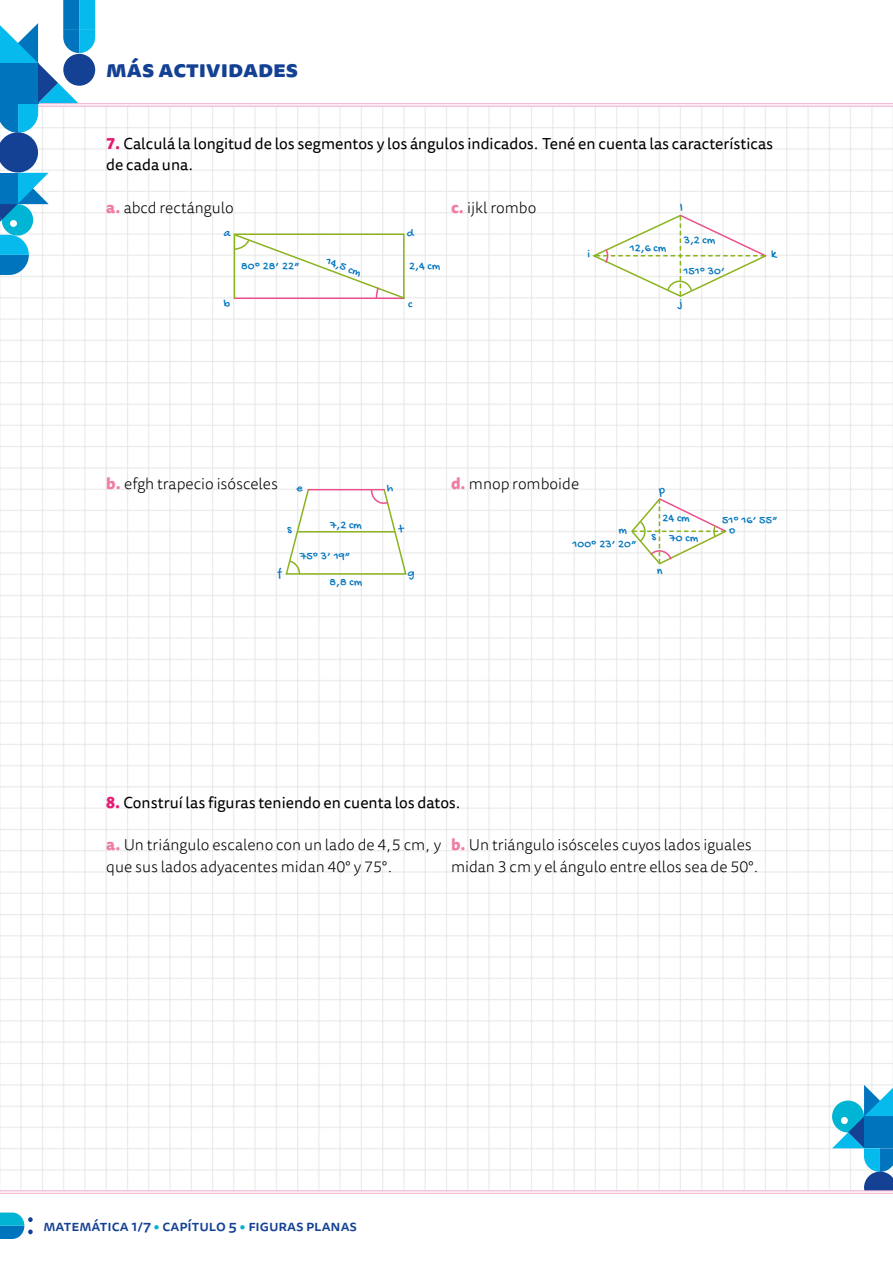
<style>
.page{position:relative;width:893px;height:1263px;background:#fff}
.page>*{position:absolute;margin:0;border:0;box-sizing:border-box;transform-origin:0 0}
.t1{font:800 22.5px "Tisa Sans Pro";color:#144194;scale:1.04 1}
.Subconsigna_abc{font:300 15.75px/21.3px "Tisa Sans Pro";color:#000}
.Consigna_123{font:15.75px/21.3px "Tisa Sans Pro";color:#000}
.t2{font:500 15px "Tisa Sans Pro";color:#144194}
.manuscrito_azul{font:12px "Gochi Hand";letter-spacing:.01em;color:#0075be}
.s1{font-weight:800;color:#e61c72}
.s2{font-weight:800;color:#ef7da6}
.s3{color:#00b4d4}
</style>
<div class="page">
<img style="left:0;top:107px;width:893px;height:1083px">
<svg style="left:832px;top:1085px;width:61px;height:105px"></svg>
<hr style="left:0;top:103px;width:893px;height:1px;background:#f5b4d2">
<hr style="left:0;top:106px;width:893px;height:1px;background:#f5b4d2">
<svg style="left:0;top:235px;width:29px;height:40px"></svg>
<div style="left:2px;top:204px;width:31px;height:32px;background:#00b4d4;border-radius:50%"></div>
<div style="left:10px;top:220px;width:7px;height:7px;background:#fff;border-radius:50%"></div>
<svg style="left:0;top:0;width:95px;height:223px"></svg>
<div style="left:63px;top:54px;width:32px;height:32px;background:#144194;border-radius:50%"></div>
<svg style="left:232px;top:233px;width:174px;height:67px"></svg>
<svg style="left:284px;top:488px;width:124px;height:87px"></svg>
<svg style="left:590px;top:213px;width:178px;height:85px"></svg>
<svg style="left:630px;top:497px;width:98px;height:68px"></svg>
<svg style="left:0;top:1212px;width:33px;height:27px"></svg>
<hr style="left:0;top:1190px;width:893px;height:1px;background:#f5b4d2">
<hr style="left:0;top:1193px;width:893px;height:1px;background:#f5b4d2">
<h1 class="t1" style="left:106px;top:52px;width:186px">más actividades</h1>
<p class="Consigna_123" style="left:106px;top:133px;width:668px"><span class="s1">7.</span> Calculá la longitud de los segmentos y los ángulos indicados. Tené en cuenta las características de cada una.</p>
<p class="Subconsigna_abc" style="left:106px;top:197px;width:129px"><span class="s2">a.</span> abcd rectángulo</p>
<p class="manuscrito_azul" style="left:224px;top:227px;width:8px">a</p>
<p class="Subconsigna_abc" style="left:451px;top:197px;width:87px"><span class="s2">c.</span> ijkl rombo</p>
<p class="manuscrito_azul" style="left:680px;top:202px;width:4px">l</p>
<p class="manuscrito_azul" style="left:407px;top:227px;width:9px">d</p>
<p class="manuscrito_azul" style="left:409px;top:260px;width:33px">2,4 cm</p>
<p class="manuscrito_azul" style="left:684px;top:234px;width:33px">3,2 cm</p>
<p class="manuscrito_azul" style="left:630px;top:242px;width:38px">12,6 cm</p>
<p class="manuscrito_azul" style="left:588px;top:248px;width:4px">i</p>
<p class="manuscrito_azul" style="left:771px;top:248px;width:7px">k</p>
<p class="manuscrito_azul" style="left:329px;top:254px;width:38px;rotate:21deg">14,5 cm</p>
<p class="manuscrito_azul" style="left:241px;top:259px;width:60px">80º 28’ 22”</p>
<p class="manuscrito_azul" style="left:683px;top:264px;width:43px">151º 30’</p>
<p class="manuscrito_azul" style="left:224px;top:297px;width:8px">b</p>
<p class="manuscrito_azul" style="left:408px;top:297px;width:6px">c</p>
<p class="manuscrito_azul" style="left:679px;top:297px;width:5px">j</p>
<p class="Subconsigna_abc" style="left:106px;top:473px;width:173px"><span class="s2">b.</span> efgh trapecio isósceles</p>
<p class="manuscrito_azul" style="left:297px;top:482px;width:8px">e</p>
<p class="manuscrito_azul" style="left:387px;top:482px;width:8px">h</p>
<p class="Subconsigna_abc" style="left:451px;top:473px;width:130px"><span class="s2">d.</span> mnop romboide</p>
<p class="manuscrito_azul" style="left:659px;top:484px;width:7px">p</p>
<p class="manuscrito_azul" style="left:287px;top:522px;width:6px">s</p>
<p class="manuscrito_azul" style="left:330px;top:518px;width:33px">7,2 cm</p>
<p class="manuscrito_azul" style="left:399px;top:523px;width:6px">t</p>
<p class="manuscrito_azul" style="left:618px;top:524px;width:10px">m</p>
<p class="manuscrito_azul" style="left:572px;top:538px;width:66px">100º 23’ 20”</p>
<p class="manuscrito_azul" style="left:662px;top:511px;width:29px">24 cm</p>
<p class="manuscrito_azul" style="left:652px;top:529px;width:6px">s</p>
<p class="manuscrito_azul" style="left:669px;top:532px;width:30px">70 cm</p>
<p class="manuscrito_azul" style="left:722px;top:513px;width:57px">51º 16’ 55”</p>
<p class="manuscrito_azul" style="left:729px;top:524px;width:8px">o</p>
<p class="manuscrito_azul" style="left:300px;top:549px;width:52px">75º 3’ 19”</p>
<p class="manuscrito_azul" style="left:278px;top:567px;width:5px">f</p>
<p class="manuscrito_azul" style="left:408px;top:567px;width:8px">g</p>
<p class="manuscrito_azul" style="left:330px;top:575px;width:34px">8,8 cm</p>
<p class="manuscrito_azul" style="left:657px;top:565px;width:7px">n</p>
<p class="Consigna_123" style="left:106px;top:792px;width:357px"><span class="s1">8.</span> Construí las figuras teniendo en cuenta los datos.</p>
<p class="Subconsigna_abc" style="left:106px;top:835px;width:336px"><span class="s2">a.</span> Un triángulo escaleno con un lado de 4,5 cm, y que sus lados adyacentes midan 40° y 75°.</p>
<p class="Subconsigna_abc" style="left:451px;top:835px;width:310px"><span class="s2">b.</span> Un triángulo isósceles cuyos lados iguales midan 3 cm y el ángulo entre ellos sea de 50°.</p>
<p class="t2" style="left:43px;top:1215px;width:315px">Matemática 1/7 <span class="s3">•</span> capítulo 5 <span class="s3">•</span> Figuras planas</p>
</div>
